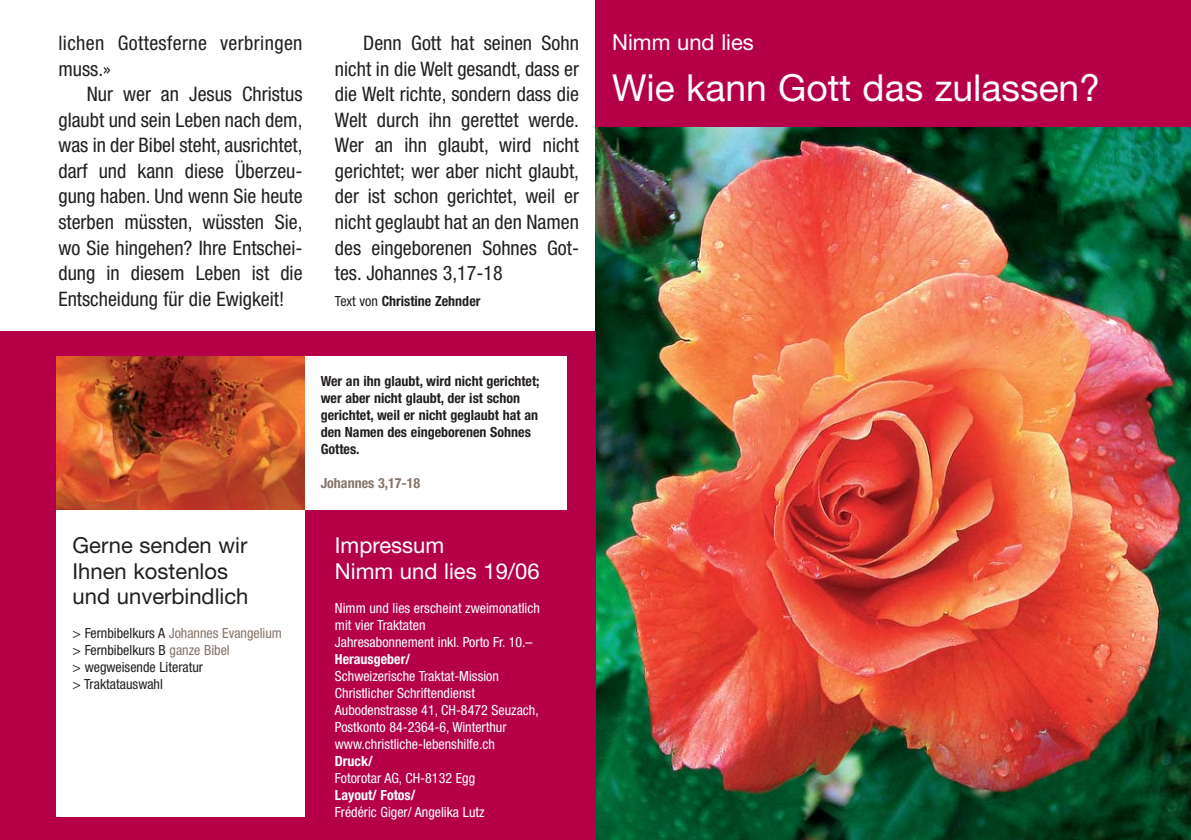
<style>
.page{position:relative;width:1191px;height:840px;background:#fff}
.page>*{position:absolute;margin:0;border:0;box-sizing:border-box;transform-origin:0 0}
.t1{font:37.2px "Helvetica Neue";color:#fff}
.t2{font:22px/25.6px "Helvetica Neue";color:#231f20}
.t3{font:22px/25.6px "Helvetica Neue";color:#fff}
.t4{font:condensed 20px/25.6px "Helvetica Neue";color:#231f20;text-align:justify}
.t5{font:condensed 20px/25.6px "Helvetica Neue";letter-spacing:.02em;color:#231f20}
.t6{font:condensed 14px/17px "Helvetica Neue";color:#fff}
.t7{font:700 condensed 14px/17px "Helvetica Neue";color:#231f20}
.t8{font:condensed 14px/17px "Helvetica Neue";color:#231f20}
.t9{font:700 condensed 14px "Helvetica Neue";color:#fff}
.t10{font:700 condensed 14px "Helvetica Neue";color:#86746a}
.s1{font-weight:400}
.s2{color:#86746a}
</style>
<div class="page">
<img style="left:595px;top:127px;width:595px;height:712px">
<div style="left:595px;top:1px;width:595px;height:126px;background:#b50049"></div>
<div style="left:0;top:331px;width:595px;height:508px;background:#b50049"></div>
<div style="left:304px;top:356px;width:263px;height:153px;background:#fff"></div>
<img style="left:56px;top:356px;width:248px;height:153px">
<div style="left:56px;top:509px;width:248px;height:306px;background:#fff"></div>
<p class="t5" style="left:58px;top:32px;width:246px">lichen Gottesferne verbringen muss.»</p>
<p class="t4" style="left:58px;top:83px;width:246px;text-indent:28px">Nur wer an Jesus Christus glaubt und sein Leben nach dem, was in der Bibel steht, ausrichtet, darf und kann diese Überzeu&shy;gung haben. Und wenn Sie heute sterben müssten, wüssten Sie, wo Sie hingehen? Ihre Entschei&shy;dung in diesem Leben ist die Entscheidung für die Ewigkeit!</p>
<p class="t4" style="left:335px;top:32px;width:246px;text-indent:28px">Denn Gott hat seinen Sohn nicht in die Welt gesandt, dass er die Welt richte, sondern dass die Welt durch ihn gerettet werde.<br>Wer an ihn glaubt, wird nicht gerichtet; wer aber nicht glaubt, der ist schon gerichtet, weil er nicht geglaubt hat an den Namen des eingeborenen Sohnes Got&shy;tes. Johannes 3,17-18</p>
<p class="t7" style="left:335px;top:293px;width:147px"><span class="s1">Text von</span> Christine Zehnder</p>
<p class="t2" style="left:73px;top:534px;width:177px">Gerne senden wir<br>Ihnen kostenlos und unverbindlich</p>
<p class="t8" style="left:73px;top:625px;width:211px">&gt; Fernbibelkurs A <span class="s2">Johannes Evangelium </span>&gt; Fernbibelkurs B <span class="s2">ganze Bibel<br></span>&gt; wegweisende Literatur<br>&gt; Traktatauswahl</p>
<p class="t7" style="left:321px;top:373px;width:220px">Wer an ihn glaubt, wird nicht gerichtet; wer aber nicht glaubt, der ist schon gerichtet, weil er nicht geglaubt hat an den Namen des eingeborenen Sohnes<br>Gottes.</p>
<p class="t10" style="left:321px;top:477px;width:101px">Johannes 3,17-18</p>
<p class="t3" style="left:335px;top:534px;width:206px">Impressum<br>Nimm und lies 19/06</p>
<p class="t6" style="left:335px;top:600px;width:206px">Nimm und lies erscheint zweimonatlich mit vier Traktaten<br>Jahresabonnement inkl. Porto Fr. 10.–</p>
<p class="t9" style="left:335px;top:653px;width:77px">Herausgeber/</p>
<p class="t6" style="left:335px;top:668px;width:205px">Schweizerische Traktat-Mission Christlicher Schriftendienst Aubodenstrasse 41, CH-8472 Seuzach, Postkonto 84-2364-6, Winterthur www.christliche-lebenshilfe.ch</p>
<p class="t9" style="left:335px;top:755px;width:39px">Druck/</p>
<p class="t6" style="left:335px;top:770px;width:142px">Fotorotar AG, CH-8132 Egg</p>
<p class="t9" style="left:335px;top:789px;width:82px">Layout/ Fotos/</p>
<p class="t6" style="left:335px;top:804px;width:151px">Frédéric Giger/ Angelika Lutz</p>
<p class="t3" style="left:612px;top:32px;width:143px">Nimm und lies</p>
<h1 class="t1" style="left:612px;top:75px;width:489px">Wie kann Gott das zulassen?</h1>
</div>
